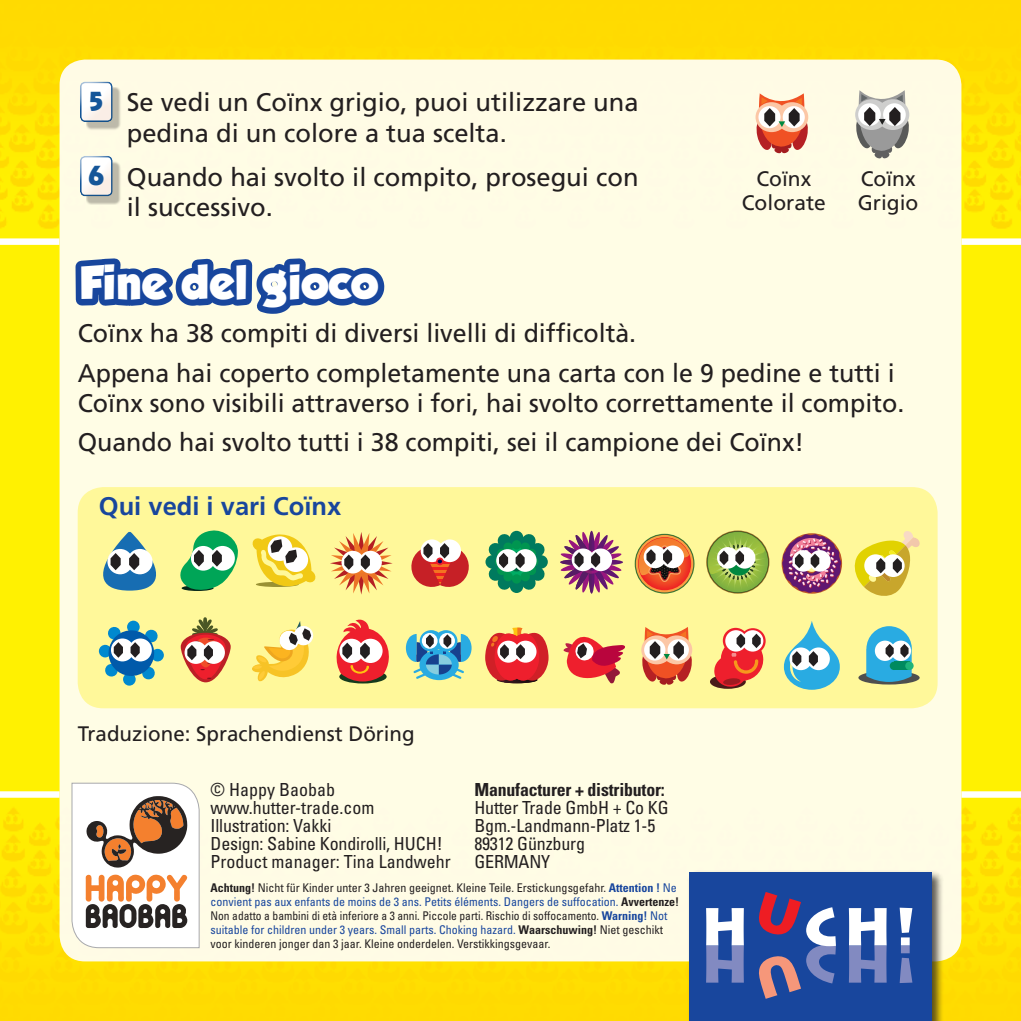
<style>
.page{position:relative;width:1021px;height:1021px;background:#fff}
.page>*{position:absolute;margin:0;border:0;box-sizing:border-box;transform-origin:0 0}
.t1{font:42px "GROBOLD";letter-spacing:.015em;color:#fff}
.t2{font:25.5px/39px "Frutiger";color:#231f20}
.t3{font:700 25.5px "Frutiger";color:#18469d}
.t4{font:21px/24px "Frutiger";color:#231f20}
.t5{font:condensed 18px/18px "Univers";letter-spacing:-.01em;color:#231f20}
.t6{font:700 condensed 18px "Univers";letter-spacing:-.01em;color:#231f20}
.t7{font:condensed 12px/14.1px "Univers";color:#231f20}
.s1{font-family:"Revue Std";font-size:23.4px;color:#155699}
.s2{font-weight:700}
.s3{font-weight:700;color:#18469d}
.s4{color:#18469d}
</style>
<div class="page">
<div style="left:0;top:0;width:1020px;height:1020px;background:#fff101"></div>
<img style="left:0;top:0;width:1020px;height:242px">
<div style="left:0;top:238px;width:59px;height:7px;background:#fff"></div>
<img style="left:0;top:797px;width:1020px;height:223px">
<div style="left:0;top:791px;width:60px;height:6px;background:#fff"></div>
<div style="left:60px;top:60px;width:901px;height:901px;background:#fffde5;border-radius:26px"></div>
<div style="left:961px;top:238px;width:59px;height:7px;background:#fff"></div>
<div style="left:961px;top:791px;width:59px;height:6px;background:#fff"></div>
<svg style="left:75px;top:258px;width:310px;height:56px"></svg>
<div style="left:86px;top:87px;width:35px;height:43px;background:#231f20;opacity:.3"></div>
<div style="left:78px;top:76px;width:39px;height:37px;background:#fff;opacity:.75"></div>
<div style="left:78px;top:82px;width:39px;height:42px;background:#d67229;opacity:.12"></div>
<div style="left:86px;top:161px;width:35px;height:44px;background:#231f20;opacity:.3"></div>
<div style="left:78px;top:156px;width:39px;height:43px;background:#d67229;opacity:.12"></div>
<svg style="left:855px;top:90px;width:55px;height:69px"></svg>
<svg style="left:755px;top:93px;width:54px;height:61px"></svg>
<div style="left:78px;top:487px;width:859px;height:221px;background:#fff89a;border-radius:26px"></div>
<svg style="left:641px;top:627px;width:52px;height:58px"></svg>
<svg style="left:784px;top:621px;width:55px;height:68px"></svg>
<svg style="left:710px;top:674px;width:35px;height:14px"></svg>
<svg style="left:740px;top:628px;width:25px;height:25px"></svg>
<svg style="left:722px;top:628px;width:26px;height:25px"></svg>
<svg style="left:725px;top:630px;width:21px;height:21px"></svg>
<svg style="left:742px;top:630px;width:21px;height:21px"></svg>
<svg style="left:713px;top:633px;width:51px;height:54px"></svg>
<div style="left:723px;top:678px;width:17px;height:7px;background:#9f1c21;border-radius:50%"></div>
<svg style="left:563px;top:636px;width:62px;height:47px"></svg>
<div style="left:858px;top:671px;width:61px;height:13px;background:#4e4f4f;border-radius:50%"></div>
<div style="left:905px;top:661px;width:8px;height:9px;background:#1eb47a;border-radius:50%"></div>
<svg style="left:866px;top:626px;width:45px;height:56px;background:#61b3c6"></svg>
<svg style="left:485px;top:531px;width:63px;height:62px"></svg>
<svg style="left:560px;top:531px;width:63px;height:62px"></svg>
<svg style="left:330px;top:532px;width:62px;height:62px"></svg>
<svg style="left:180px;top:530px;width:58px;height:61px"></svg>
<svg style="left:438px;top:539px;width:23px;height:23px"></svg>
<svg style="left:420px;top:539px;width:23px;height:23px"></svg>
<svg style="left:411px;top:543px;width:58px;height:44px"></svg>
<svg style="left:256px;top:582px;width:43px;height:5px"></svg>
<svg style="left:252px;top:534px;width:64px;height:52px"></svg>
<svg style="left:103px;top:531px;width:53px;height:59px"></svg>
<svg style="left:635px;top:534px;width:59px;height:59px"></svg>
<svg style="left:636px;top:535px;width:57px;height:57px"></svg>
<svg style="left:638px;top:537px;width:53px;height:53px"></svg>
<svg style="left:638px;top:537px;width:51px;height:45px;background:#ce8865"></svg>
<svg style="left:708px;top:532px;width:58px;height:59px;background:#a2bc68"></svg>
<svg style="left:253px;top:621px;width:61px;height:61px"></svg>
<svg style="left:854px;top:531px;width:65px;height:65px"></svg>
<svg style="left:781px;top:533px;width:61px;height:60px"></svg>
<svg style="left:181px;top:617px;width:50px;height:65px"></svg>
<svg style="left:336px;top:619px;width:212px;height:65px"></svg>
<svg style="left:127px;top:620px;width:13px;height:13px"></svg>
<div style="left:123px;top:672px;width:13px;height:14px;background:#0089cf;border-radius:50%"></div>
<svg style="left:151px;top:648px;width:13px;height:13px"></svg>
<div style="left:99px;top:644px;width:13px;height:13px;background:#0089cf;border-radius:50%"></div>
<svg style="left:104px;top:626px;width:54px;height:54px"></svg>
<div style="left:686px;top:870px;width:257px;height:150px;background:#231f20;opacity:.75"></div>
<div style="left:689px;top:873px;width:242px;height:147px;background:#18469d"></div>
<svg style="left:706px;top:908px;width:37px;height:74px"></svg>
<svg style="left:759px;top:892px;width:77px;height:106px"></svg>
<svg style="left:848px;top:908px;width:38px;height:74px"></svg>
<svg style="left:899px;top:907px;width:13px;height:76px"></svg>
<svg style="left:71px;top:782px;width:129px;height:166px;background:#d3c3b7"></svg>
<h2 class="t2" style="left:127px;top:87px;width:513px;line-height:30.6px;text-indent:-38px"><span class="s1">5</span> Se vedi un Coïnx grigio, puoi utilizzare una pedina di un colore a tua scelta.</h2>
<h2 class="t2" style="left:127px;top:161px;width:513px;line-height:30.6px;text-indent:-38px"><span class="s1">6</span> Quando hai svolto il compito, prosegui con il successivo.</h2>
<h3 class="t4" style="left:857px;top:167px;width:62px">Coïnx<br>Grigio</h3>
<h3 class="t4" style="left:741px;top:167px;width:86px;text-align:center">Coïnx<br>Colorate</h3>
<h1 class="t1" style="left:80px;top:258px;width:299px">Fine del gioco</h1>
<h2 class="t2" style="left:78px;top:314px;width:818px">Coïnx ha 38 compiti di diversi livelli di difficoltà.<br>Appena hai coperto completamente una carta con le 9 pedine e tutti i</h2>
<h2 class="t2" style="left:78px;top:383px;width:828px">Coïnx sono visibili attraverso i fori, hai svolto correttamente il compito.<br>Quando hai svolto tutti i 38 compiti, sei il campione dei Coïnx!</h2>
<h2 class="t3" style="left:99px;top:491px;width:244px">Qui vedi i vari Coïnx</h2>
<h3 class="t4" style="left:78px;top:721px;width:338px">Traduzione: Sprachendienst Döring</h3>
<h3 class="t5" style="left:211px;top:780px;width:241px">© Happy Baobab www.hutter-trade.com<br>Illustration: Vakki<br>Design: Sabine Kondirolli, HUCH!<br>Product manager: Tina Landwehr</h3>
<h3 class="t6" style="left:474px;top:778px;width:192px">Manufacturer + distributor:</h3>
<h3 class="t5" style="left:474px;top:798px;width:196px">Hutter Trade GmbH + Co KG<br>Bgm.-Landmann-Platz 1-5<br>89312 Günzburg<br>GERMANY</h3>
<p class="t7" style="left:210px;top:880px;width:470px"><span class="s2">Achtung!</span> Nicht für Kinder unter 3 Jahren geeignet. Kleine Teile. Erstickungsgefahr. <span class="s3">Attention !</span> <span class="s4">Ne convient pas aux enfants de moins de 3 ans. Petits éléments. Dangers de suffocation.</span> <span class="s2">Avvertenze!<br></span>Non adatto a bambini di età inferiore a 3 anni. Piccole parti. Rischio di soffocamento. <span class="s3">Warning!</span> <span class="s4">Not suitable for children under 3 years. Small parts. Choking hazard.</span> <span class="s2">Waarschuwing!</span> Niet geschikt voor kinderen jonger dan 3 jaar. Kleine onderdelen. Verstikkingsgevaar.</p>
</div>
